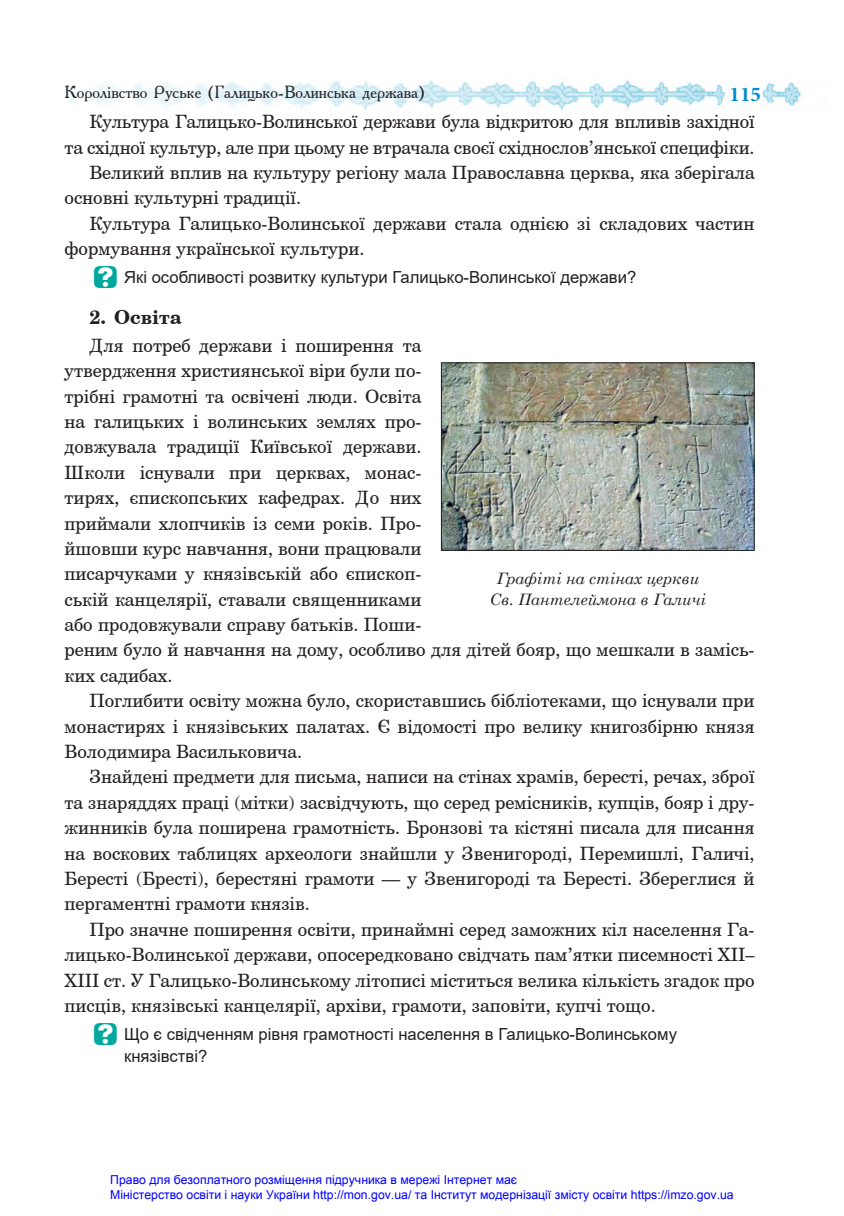
<style>
.page{position:relative;width:844px;height:1216px;background:#fff}
.page>*{position:absolute;margin:0;border:0;box-sizing:border-box;transform-origin:0 0}
.t1{font:700 21px "Minion Pro";color:#008cd0}
.t2{font:700 19.25px "Century Schoolbook BT";color:#231f20}
.t3{font:18.38px/25.4px "Century Schoolbook BT";color:#231f20;text-align:justify}
.t4{font:17.5px "Academy";color:#231f20}
.t5{font:16.62px/22.8px "Arial";color:#231f20}
.t6{font:italic 15.75px/21px "Century Schoolbook";color:#231f20;text-align:center}
.t7{font:12.25px/14.7px "Arial";color:#00f}
</style>
<div class="page">
<img style="left:67px;top:80px;width:734px;height:30px">
<img style="left:443px;top:364px;width:309px;height:185px">
<div style="left:441px;top:362px;width:313px;height:189px;border:1px solid #231f20"></div>
<p class="t4" style="left:64px;top:81px;width:362px">Королівство Руське (Галицько-Волинська держава)</p>
<p class="t1" style="left:729px;top:79px;width:33px">115</p>
<p class="t3" style="left:89px;top:108px;width:666px">Культура Галицько-Волинської держави була відкритою для впливів західної</p>
<p class="t3" style="left:64px;top:134px;width:691px">та східної культур, але при цьому не втрачала своєї східнослов’янської специфіки.</p>
<p class="t3" style="left:89px;top:159px;width:666px">Великий вплив на культуру регіону мала Православна церква, яка зберігала</p>
<p class="t3" style="left:64px;top:184px;width:238px">основні культурні традиції.</p>
<p class="t3" style="left:89px;top:210px;width:666px">Культура Галицько-Волинської держави стала однією зі складових частин</p>
<p class="t3" style="left:64px;top:235px;width:301px">формування української культури.</p>
<p class="t5" style="left:124px;top:265px;width:513px">Які особливості розвитку культури Галицько-Волинської держави?</p>
<p class="t2" style="left:89px;top:303px;width:93px">2. Освіта</p>
<p class="t3" style="left:64px;top:332px;width:691px;text-align:left;text-indent:25px">Для потреб держави і поширення та<br>утвердження християнської віри були по-<br>трібні грамотні та освічені люди. Освіта<br>на галицьких і волинських землях про-<br>довжувала традиції Київської держави.<br>Школи існували при церквах, монас-<br>тирях, єпископських кафедрах. До них<br>приймали хлопчиків із семи років. Про-<br>йшовши курс навчання, вони працювали<br>писарчуками у князівській або єпископ-<br>ській канцелярії, ставали священниками<br>або продовжували справу батьків. Поши-<br>реним було й навчання на дому, особливо для дітей бояр, що мешкали в замісь&shy;ких садибах.</p>
<p class="t3" style="left:64px;top:687px;width:691px;text-indent:25px">Поглибити освіту можна було, скориставшись бібліотеками, що існували при монастирях і князівських палатах. Є відомості про велику книгозбірню князя Володимира Васильковича.</p>
<p class="t3" style="left:64px;top:763px;width:691px;text-indent:25px">Знайдені предмети для письма, написи на стінах храмів, бересті, речах, зброї та знаряддях праці (мітки) засвідчують, що серед ремісників, купців, бояр і дру&shy;жинників була поширена грамотність. Бронзові та кістяні писала для писання на воскових таблицях археологи знайшли у Звенигороді, Перемишлі, Галичі, Бересті (Бресті), берестяні грамоти — у Звенигороді та Бересті. Збереглися й пергаментні грамоти князів.</p>
<p class="t3" style="left:64px;top:916px;width:691px;text-indent:25px">Про значне поширення освіти, принаймні серед заможних кіл населення Га&shy;лицько-Волинської держави, опосередковано свідчать пам’ятки писемності ХІІ– ХІІІ ст. У Галицько-Волинському літописі міститься велика кількість згадок про писців, князівські канцелярії, архіви, грамоти, заповіти, купчі тощо.</p>
<p class="t5" style="left:124px;top:1022px;width:554px">Що є свідченням рівня грамотності населення в Галицько-Волинському князівстві?</p>
<p class="t6" style="left:489px;top:567px;width:218px">Графіті на стінах церкви<br>Св. Пантелеймона в Галичі</p>
<p class="t7" style="left:110px;top:1172px;width:624px">Право для безоплатного розміщення підручника в мережі Інтернет має<br>Міністерство освіти і науки України http://mon.gov.ua/ та Інститут модернізації змісту освіти https://imzo.gov.ua</p>
</div>
